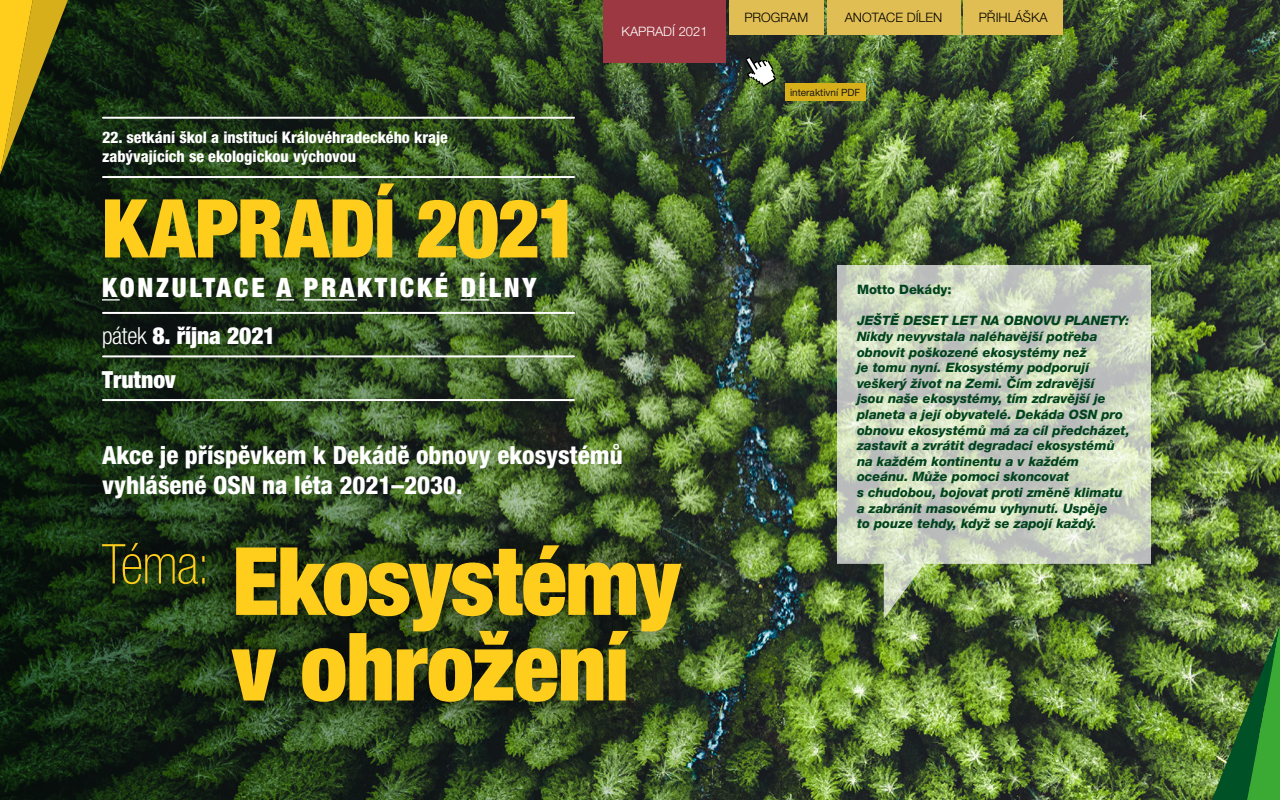
<style>
.page{position:relative;width:1280px;height:800px;background:#fff}
.page>*{position:absolute;margin:0;border:0;box-sizing:border-box;transform-origin:0 0}
.t1{font:900 condensed 94.4px/85.6px "Helvetica Neue LT Pro";letter-spacing:-.015em;color:#ffcd1c}
.t2{font:900 condensed 81.3px "Helvetica Neue LT Pro";letter-spacing:-.015em;color:#ffcd1c}
.t3{font:900 condensed 26.8px "Helvetica Neue LT Pro";letter-spacing:.105em;color:#fff}
.t4{font:800 condensed 25px/30px "Helvetica Neue LT Pro";color:#fff}
.t5{font:900 condensed 23.6px/43.6px "Helvetica Neue LT Pro";letter-spacing:-.005em;color:#fff}
.t6{font:800 condensed 16px/19.2px "Helvetica Neue LT Pro";color:#fff}
.t7{font:italic 800 13px/15.6px "Helvetica Neue LT Pro";color:#00431d}
.t8{font:300 13px "Helvetica Neue LT Pro";color:#000}
.t9{font:800 13px "Helvetica Neue LT Pro";color:#00431d}
.t10{font:300 13px "Helvetica Neue LT Pro";color:#fff}
.t11{font:10px "Helvetica Neue LT Pro";color:#1a1a1a}
.s1{font-weight:300}
</style>
<div class="page">
<img style="left:813px;top:0;width:467px;height:800px">
<img style="left:0;top:0;width:813px;height:800px">
<div style="left:785px;top:83px;width:80px;height:18px;background:#d7af1a"></div>
<div style="left:73px;top:512px;width:639px;height:222px;background:#000;opacity:.75"></div>
<svg style="left:745px;top:57px;width:31px;height:30px"></svg>
<div style="left:729px;top:0;width:95px;height:35px;background:#e0be53"></div>
<div style="left:603px;top:0;width:123px;height:62px;background:#9b3841"></div>
<div style="left:963px;top:0;width:100px;height:35px;background:#e0be53"></div>
<div style="left:827px;top:0;width:133px;height:35px;background:#e0be53"></div>
<svg style="left:102px;top:299px;width:18px;height:2px"></svg>
<svg style="left:276px;top:299px;width:18px;height:2px"></svg>
<hr style="left:304px;top:299px;width:53px;height:2px;background:#fff">
<hr style="left:461px;top:299px;width:28px;height:2px;background:#fff">
<hr style="left:103px;top:355px;width:471px;height:2px;background:#fff">
<hr style="left:103px;top:399px;width:471px;height:2px;background:#fff">
<hr style="left:103px;top:312px;width:471px;height:2px;background:#fff">
<hr style="left:103px;top:176px;width:471px;height:2px;background:#fff">
<hr style="left:103px;top:117px;width:471px;height:2px;background:#fff">
<svg style="left:837px;top:265px;width:314px;height:354px;background:#bcc7ad"></svg>
<img style="left:1212px;top:625px;width:68px;height:175px">
<svg style="left:0;top:0;width:68px;height:175px;background:#7c6f14"></svg>
<p class="t6" style="left:102px;top:128px;width:348px">22. setkání škol a institucí Královéhradeckého kraje zabývajících se ekologickou výchovou</p>
<h2 class="t2" style="left:102px;top:178px;width:479px">KAPRADÍ 2021</h2>
<h3 class="t3" style="left:102px;top:271px;width:436px">KONZULTACE A PRAKTICKÉ DÍLNY</h3>
<h3 class="t5" style="left:102px;top:313px;width:175px"><span class="s1">pátek</span> 8. října 2021<br>Trutnov</h3>
<p class="t10" style="left:622px;top:23px;width:87px">KAPRADÍ 2021</p>
<h3 class="t4" style="left:102px;top:440px;width:522px">Akce je příspěvkem k Dekádě obnovy ekosystémů vyhlášené OSN na léta 2021–2030.</h3>
<h1 class="t1" style="left:232px;top:537px;width:450px;text-indent:-130px"><sup>Téma:</sup> Ekosystémy v ohrožení</h1>
<p class="t8" style="left:744px;top:10px;width:65px">PROGRAM</p>
<p class="t8" style="left:845px;top:10px;width:99px">ANOTACE DÍLEN</p>
<p class="t8" style="left:979px;top:10px;width:70px">PŘIHLÁŠKA</p>
<p class="t11" style="left:790px;top:86px;width:72px">interaktivní PDF</p>
<p class="t9" style="left:857px;top:282px;width:96px">Motto Dekády:</p>
<p class="t7" style="left:857px;top:313px;width:274px">JEŠTĚ DESET LET NA OBNOVU PLANETY:<br>Nikdy nevyvstala naléhavější potřeba obnovit poškozené ekosystémy než<br>je tomu nyní. Ekosystémy podporují veškerý život na Zemi. Čím zdravější<br>jsou naše ekosystémy, tím zdravější je planeta a její obyvatelé. Dekáda OSN pro obnovu ekosystémů má za cíl předcházet, zastavit a zvrátit degradaci ekosystémů na každém kontinentu a v každém oceánu. Může pomoci skoncovat<br>s chudobou, bojovat proti změně klimatu a zabránit masovému vyhynutí. Uspěje<br>to pouze tehdy, když se zapojí každý.</p>
</div>
